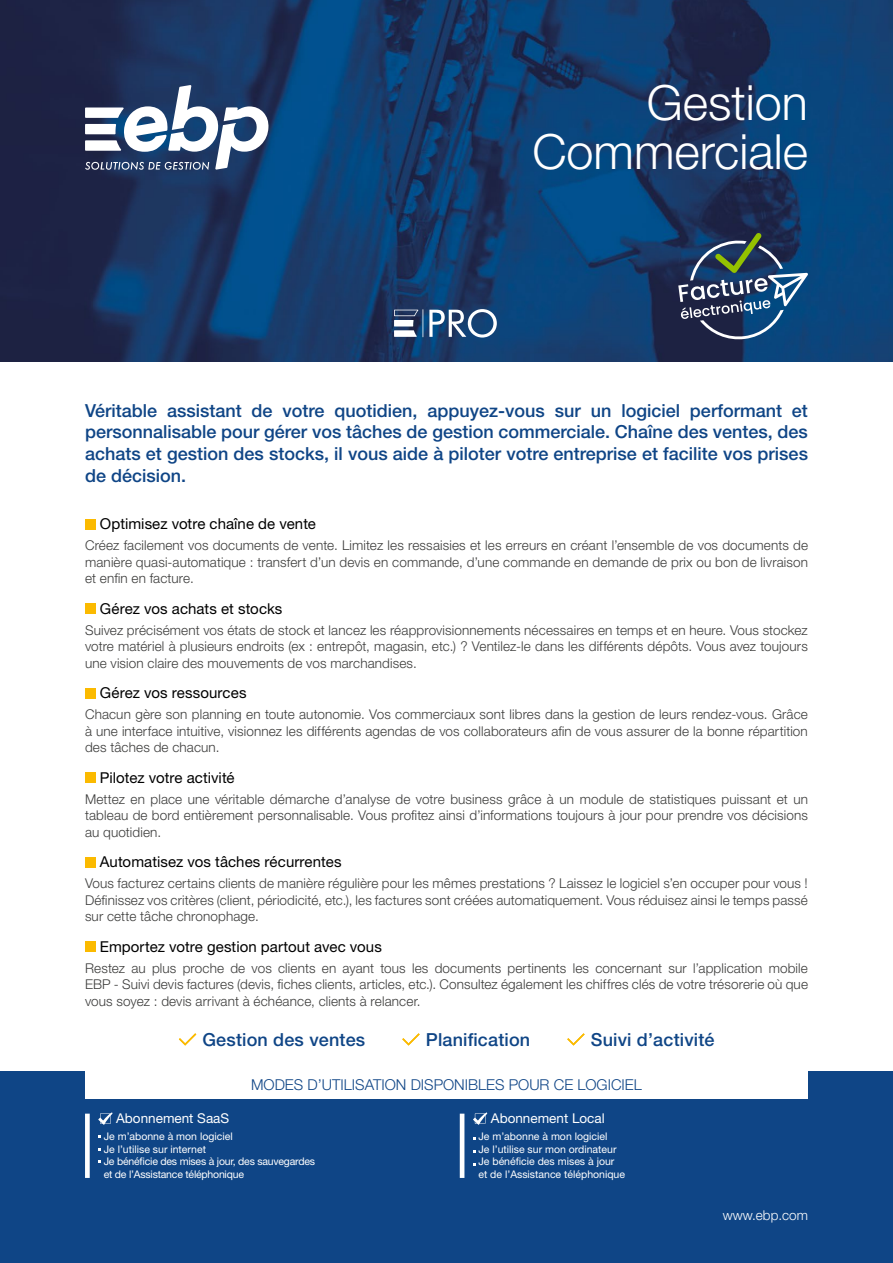
<style>
.page{position:relative;width:893px;height:1263px;background:#fff}
.page>*{position:absolute;margin:0;border:0;box-sizing:border-box;transform-origin:0 0}
.Titre-PF-2Lignes-_1e{font:300 48.6px "Helvetica Neue LT Std";color:#fff}
.Texte-Description-_1{font:500 18px/21.6px "Helvetica Neue LT Std";color:#0f4586;text-align:justify}
.Texte-Réassurance-_1{font:500 18px "Helvetica Neue LT Std";letter-spacing:.01em;color:#0f4586}
.Titre-Point_Cles-_1e{font:15px "Helvetica Neue LT Std";letter-spacing:.005em;color:#000}
.t1{font:300 15px "Helvetica Neue LT Std";color:#0f4586}
.Texte-Point_Cles-_1e{font:300 13.5px/16.5px "Helvetica Neue LT Std";letter-spacing:.01em;color:#3c3c3b;text-align:justify}
.t2{font:13.5px "Helvetica Neue LT Std";color:#fff}
.t3{font:300 13.5px "Helvetica Neue LT Std";color:#fff}
.t4{font:10.5px/12.6px "Helvetica Neue LT Std";color:#fff}
.t5{font:10.5px/12.6px "Helvetica Neue LT Std";letter-spacing:-.02em;color:#fff}
</style>
<div class="page">
<img style="left:0;top:0;width:893px;height:361px">
<div style="left:0;top:1071px;width:893px;height:192px;background:#0f4586"></div>
<svg style="left:85px;top:85px;width:183px;height:85px"></svg>
<div style="left:85px;top:519px;width:11px;height:10px;background:#fbba00"></div>
<div style="left:85px;top:603px;width:11px;height:11px;background:#fbba00"></div>
<div style="left:85px;top:688px;width:11px;height:10px;background:#fbba00"></div>
<div style="left:85px;top:772px;width:11px;height:11px;background:#fbba00"></div>
<div style="left:85px;top:857px;width:11px;height:10px;background:#fbba00"></div>
<div style="left:85px;top:941px;width:11px;height:11px;background:#fbba00"></div>
<svg style="left:394px;top:309px;width:103px;height:29px"></svg>
<svg style="left:179px;top:1033px;width:18px;height:12px"></svg>
<svg style="left:402px;top:1033px;width:18px;height:12px"></svg>
<svg style="left:567px;top:1033px;width:18px;height:12px"></svg>
<div style="left:85px;top:1071px;width:723px;height:27px;background:#fff"></div>
<div style="left:85px;top:1114px;width:5px;height:64px;background:#fff"></div>
<svg style="left:98px;top:1112px;width:15px;height:13px"></svg>
<hr style="left:460px;top:1114px;width:4px;height:64px;background:#fff">
<svg style="left:473px;top:1112px;width:14px;height:13px"></svg>
<svg style="left:678px;top:233px;width:130px;height:108px;background:#375372"></svg>
<p class="Titre-PF-2Lignes-_1e" style="left:647px;top:73px;width:163px">Gestion</p>
<p class="Titre-PF-2Lignes-_1e" style="left:532px;top:122px;width:277px">Commerciale</p>
<p class="Texte-Description-_1" style="left:85px;top:399px;width:724px">Véritable assistant de votre quotidien, appuyez-vous sur un logiciel performant et personnalisable pour gérer vos tâches de gestion commerciale. Chaîne des ventes, des achats et gestion des stocks, il vous aide à piloter votre entreprise et facilite vos prises de décision.</p>
<p class="Titre-Point_Cles-_1e" style="left:100px;top:515px;width:217px">Optimisez votre chaîne de vente</p>
<p class="Texte-Point_Cles-_1e" style="left:85px;top:537px;width:724px">Créez facilement vos documents de vente. Limitez les ressaisies et les erreurs en créant l’ensemble de vos documents de manière quasi-automatique : transfert d’un devis en commande, d’une commande en demande de prix ou bon de livraison et enfin en facture.</p>
<p class="Titre-Point_Cles-_1e" style="left:100px;top:600px;width:184px">Gérez vos achats et stocks</p>
<p class="Texte-Point_Cles-_1e" style="left:85px;top:621px;width:724px">Suivez précisément vos états de stock et lancez les réapprovisionnements nécessaires en temps et en heure. Vous stockez votre matériel à plusieurs endroits (ex : entrepôt, magasin, etc.) ? Ventilez-le dans les différents dépôts. Vous avez toujours une vision claire des mouvements de vos marchandises.</p>
<p class="Titre-Point_Cles-_1e" style="left:100px;top:684px;width:148px">Gérez vos ressources</p>
<p class="Texte-Point_Cles-_1e" style="left:85px;top:706px;width:724px">Chacun gère son planning en toute autonomie. Vos commerciaux sont libres dans la gestion de leurs rendez-vous. Grâce à une interface intuitive, visionnez les différents agendas de vos collaborateurs afin de vous assurer de la bonne répartition des tâches de chacun.</p>
<p class="Titre-Point_Cles-_1e" style="left:100px;top:769px;width:136px">Pilotez votre activité</p>
<p class="Texte-Point_Cles-_1e" style="left:85px;top:790px;width:724px">Mettez en place une véritable démarche d’analyse de votre business grâce à un module de statistiques puissant et un tableau de bord entièrement personnalisable. Vous profitez ainsi d’informations toujours à jour pour prendre vos décisions au quotidien.</p>
<p class="Titre-Point_Cles-_1e" style="left:100px;top:853px;width:243px">Automatisez vos tâches récurrentes</p>
<p class="Texte-Point_Cles-_1e" style="left:85px;top:875px;width:724px">Vous facturez certains clients de manière régulière pour les mêmes prestations ? Laissez le logiciel s’en occuper pour vous !<br>Définissez vos critères (client, périodicité, etc.), les factures sont créées automatiquement. Vous réduisez ainsi le temps passé sur cette tâche chronophage.</p>
<p class="Titre-Point_Cles-_1e" style="left:100px;top:938px;width:283px">Emportez votre gestion partout avec vous</p>
<p class="Texte-Point_Cles-_1e" style="left:85px;top:959px;width:724px">Restez au plus proche de vos clients en ayant tous les documents pertinents les concernant sur l’application mobile EBP - Suivi devis factures (devis, fiches clients, articles, etc.). Consultez également les chiffres clés de votre trésorerie où que vous soyez : devis arrivant à échéance, clients à relancer.</p>
<p class="Texte-Réassurance-_1" style="left:202px;top:1029px;width:164px">Gestion des ventes</p>
<p class="Texte-Réassurance-_1" style="left:426px;top:1029px;width:106px">Planification</p>
<p class="Texte-Réassurance-_1" style="left:591px;top:1029px;width:125px">Suivi d’activité</p>
<p class="t1" style="left:251px;top:1075px;width:392px">MODES D’UTILISATION DISPONIBLES POUR CE LOGICIEL</p>
<p class="t2" style="left:116px;top:1110px;width:115px">Abonnement SaaS</p>
<p class="t4" style="left:104px;top:1130px;width:130px">Je m’abonne à mon logiciel</p>
<p class="t4" style="left:104px;top:1142px;width:104px">Je l’utilise sur internet</p>
<p class="t5" style="left:104px;top:1155px;width:213px">Je bénéficie des mises à jour, des sauvegardes et de l’Assistance téléphonique</p>
<p class="t2" style="left:491px;top:1110px;width:115px">Abonnement Local</p>
<p class="t4" style="left:478px;top:1130px;width:130px">Je m’abonne à mon logiciel</p>
<p class="t4" style="left:478px;top:1142px;width:140px">Je l’utilise sur mon ordinateur</p>
<p class="t4" style="left:478px;top:1155px;width:148px">Je bénéficie des mises à jour et de l’Assistance téléphonique</p>
<p class="t3" style="left:723px;top:1207px;width:87px">www.ebp.com</p>
</div>
